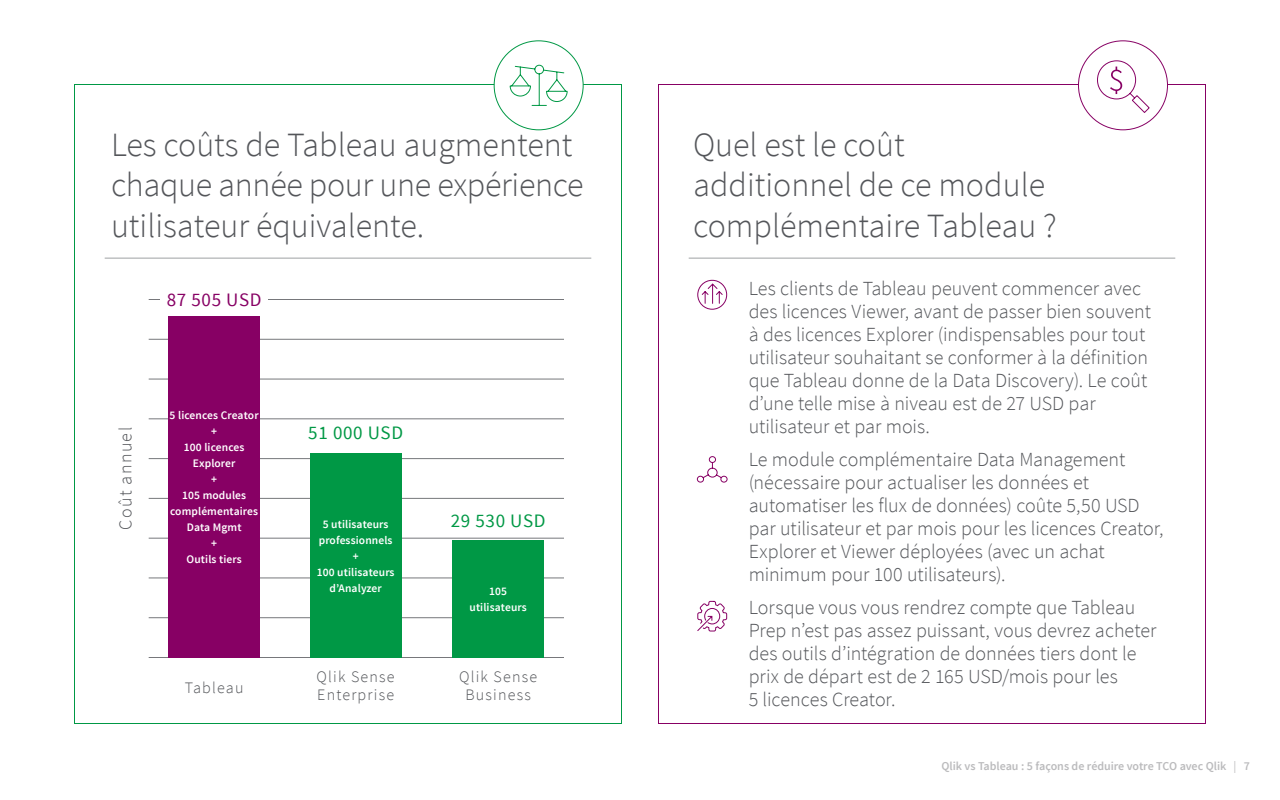
<style>
.page{position:relative;width:1280px;height:800px;background:#fff}
.page>*{position:absolute;margin:0;border:0;box-sizing:border-box;transform-origin:0 0}
.t1{font:300 34px/40.8px "Source Sans Pro";color:#54565a}
.t2{font:300 20px/23px "Source Sans Pro";color:#54565a}
.t3{font:19px "Source Sans Pro";letter-spacing:.035em;color:#009845}
.t4{font:19px "Source Sans Pro";letter-spacing:.035em;color:#870064}
.t5{font:300 18px "Source Sans Pro";letter-spacing:.075em;color:#54565a}
.t6{font:300 16px/18px "Source Sans Pro";letter-spacing:.075em;color:#54565a}
.t7{font:600 12px "Source Sans Pro";letter-spacing:-.005em;color:#bbbbbd}
.t8{font:600 11.5px/16px "Source Sans Pro";letter-spacing:.01em;color:#fff;text-align:center}
.s1{font-weight:400}
</style>
<div class="page">
<hr style="left:105px;top:258px;width:486px;height:1px;background:#9fa1a4">
<svg style="left:697px;top:279px;width:31px;height:31px"></svg>
<svg style="left:696px;top:456px;width:32px;height:27px"></svg>
<svg style="left:697px;top:600px;width:31px;height:32px"></svg>
<hr style="left:689px;top:258px;width:486px;height:1px;background:#9fa1a4">
<svg style="left:509px;top:64px;width:59px;height:42px"></svg>
<hr style="left:149px;top:657px;width:415px;height:1px;background:#54565a">
<hr style="left:149px;top:419px;width:415px;height:1px;background:#54565a">
<hr style="left:149px;top:379px;width:415px;height:1px;background:#54565a">
<hr style="left:149px;top:339px;width:415px;height:1px;background:#54565a">
<hr style="left:149px;top:299px;width:415px;height:1px;background:#54565a">
<hr style="left:149px;top:458px;width:415px;height:1px;background:#54565a">
<hr style="left:149px;top:498px;width:415px;height:1px;background:#54565a">
<hr style="left:149px;top:538px;width:415px;height:1px;background:#54565a">
<hr style="left:149px;top:578px;width:415px;height:1px;background:#54565a">
<hr style="left:149px;top:617px;width:415px;height:1px;background:#54565a">
<div style="left:169px;top:316px;width:91px;height:342px;background:#870064"></div>
<div style="left:453px;top:540px;width:91px;height:118px;background:#009845"></div>
<div style="left:310px;top:453px;width:91px;height:205px;background:#009845"></div>
<svg style="left:1097px;top:60px;width:53px;height:53px"></svg>
<div style="left:160px;top:292px;width:108px;height:15px;background:#fff"></div>
<h1 class="t1" style="left:111px;top:124px;width:474px">Les coûts de Tableau augmentent chaque année pour une expérience utilisateur équivalente.</h1>
<h1 class="t1" style="left:693px;top:124px;width:365px">Quel est le coût additionnel de ce module complémentaire Tableau ?</h1>
<p class="t4" style="left:167px;top:288px;width:96px">87 505 USD</p>
<p class="t5" style="left:115px;top:530px;width:104px;rotate:-90deg">Coût annuel</p>
<p class="t8" style="left:170px;top:408px;width:90px">5 licences Creator +<br>100 licences<br>Explorer<br>+<br>105 modules complémentaires<br>Data Mgmt<br>+<br>Outils tiers</p>
<p class="t6" style="left:185px;top:679px;width:60px">Tableau</p>
<p class="t3" style="left:308px;top:421px;width:96px">51 000 USD</p>
<p class="t8" style="left:317px;top:516px;width:79px">5 utilisateurs professionnels +<br>100 utilisateurs d’Analyzer</p>
<p class="t6" style="left:317px;top:668px;width:80px">Qlik Sense<br>Enterprise</p>
<p class="t3" style="left:451px;top:509px;width:96px">29 530 USD</p>
<p class="t8" style="left:470px;top:584px;width:59px">105 utilisateurs</p>
<p class="t6" style="left:459px;top:668px;width:80px;text-align:center">Qlik Sense<br>Business</p>
<p class="t2" style="left:749px;top:277px;width:404px">Les clients de Tableau peuvent commencer avec des licences Viewer, avant de passer bien souvent à des licences Explorer (indispensables pour tout utilisateur souhaitant se conformer à la définition que Tableau donne de la Data Discovery). Le coût d’une telle mise à niveau est de 27 USD par utilisateur et par mois.</p>
<p class="t2" style="left:749px;top:448px;width:416px">Le module complémentaire Data Management (nécessaire pour actualiser les données et automatiser les flux de données) coûte 5,50 USD par utilisateur et par mois pour les licences Creator, Explorer et Viewer déployées (avec un achat minimum pour 100 utilisateurs).</p>
<p class="t2" style="left:749px;top:596px;width:409px">Lorsque vous vous rendrez compte que Tableau Prep n’est pas assez puissant, vous devrez acheter des outils d’intégration de données tiers dont le prix de départ est de 2 165 USD/mois pour les<br>5 licences Creator.</p>
<p class="t7" style="left:941px;top:758px;width:310px">Qlik vs Tableau : 5 façons de réduire votre TCO avec Qlik <span class="s1">|</span> 7</p>
</div>
